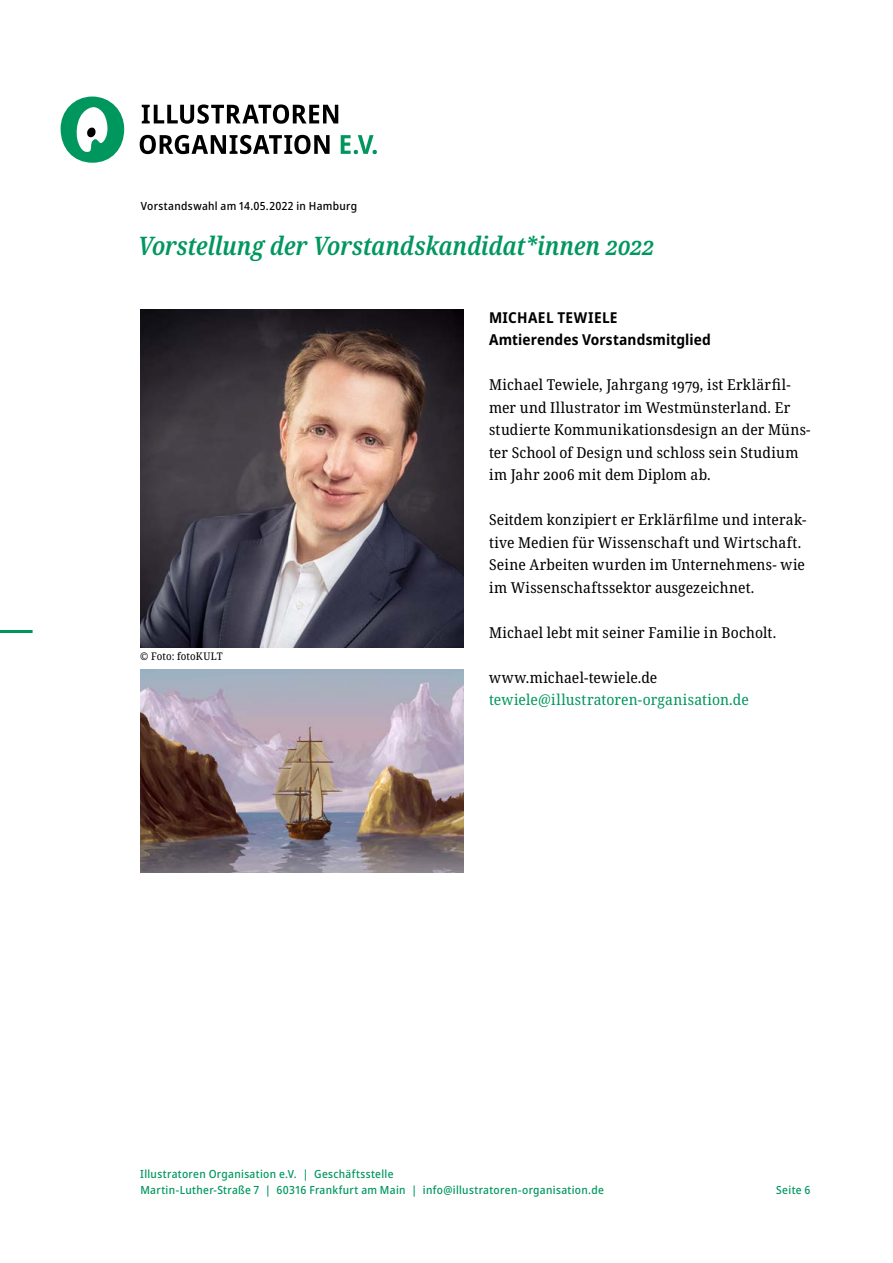
<style>
.page{position:relative;width:893px;height:1263px;background:#fff}
.page>*{position:absolute;margin:0;border:0;box-sizing:border-box;transform-origin:0 0}
.t1{font:italic 600 condensed 25.5px "Noto Serif";letter-spacing:-.005em;color:#00975f}
.t2{font:semi-condensed 15px/22.5px "Noto Serif";letter-spacing:.015em;color:#000}
.t3{font:700 semi-condensed 15px/22.5px "Noto Sans";letter-spacing:.01em;color:#000}
.t4{font:semi-condensed 15px "Noto Serif";letter-spacing:.01em;color:#00975f}
.t5{font:500 semi-condensed 11.25px/16.5px "Noto Sans";letter-spacing:.03em;color:#00975f}
.t6{font:500 semi-condensed 11.25px "Noto Sans";letter-spacing:.025em;color:#000}
.t7{font:semi-condensed 10.5px "Noto Serif";letter-spacing:.015em;color:#000}
</style>
<div class="page">
<hr style="left:0;top:630px;width:33px;height:3px;background:#00975f">
<svg style="left:61px;top:96px;width:63px;height:67px"></svg>
<svg style="left:341px;top:135px;width:36px;height:19px"></svg>
<svg style="left:140px;top:135px;width:190px;height:19px"></svg>
<svg style="left:142px;top:104px;width:196px;height:20px"></svg>
<img style="left:140px;top:310px;width:323px;height:337px">
<img style="left:140px;top:670px;width:323px;height:203px">
<p class="t6" style="left:141px;top:198px;width:218px">Vorstandswahl am 14.05.2022 in Hamburg</p>
<h1 class="t1" style="left:138px;top:228px;width:518px">Vorstellung der Vorstandskandidat*innen 2022</h1>
<p class="t7" style="left:140px;top:649px;width:84px">© Foto: fotoKULT</p>
<p class="t3" style="left:489px;top:306px;width:223px">MICHAEL TEWIELE<br>Amtierendes Vorstandsmitglied</p>
<p class="t2" style="left:489px;top:374px;width:323px">Michael Tewiele, Jahrgang 1979, ist Erklärfil&shy;mer und Illustrator im Westmünsterland. Er studierte Kommunikationsdesign an der Müns&shy;ter School of Design und schloss sein Studium im Jahr 2006 mit dem Diplom ab.</p>
<p class="t2" style="left:489px;top:509px;width:319px">Seitdem konzipiert er Erklärfilme und interak&shy;tive Medien für Wissenschaft und Wirtschaft.<br>Seine Arbeiten wurden im Unternehmens- wie im Wissenschaftssektor ausgezeichnet.</p>
<p class="t2" style="left:489px;top:622px;width:289px">Michael lebt mit seiner Familie in Bocholt.</p>
<p class="t2" style="left:489px;top:667px;width:170px">www.michael-tewiele.de</p>
<p class="t4" style="left:489px;top:690px;width:261px">tewiele@illustratoren-organisation.de</p>
<p class="t5" style="left:140px;top:1166px;width:465px">Illustratoren Organisation e.V. | Geschäftsstelle<br>Martin-Luther-Straße 7 | 60316 Frankfurt am Main | info@illustratoren-organisation.de</p>
<p class="t5" style="left:776px;top:1182px;width:36px">Seite 6</p>
</div>
